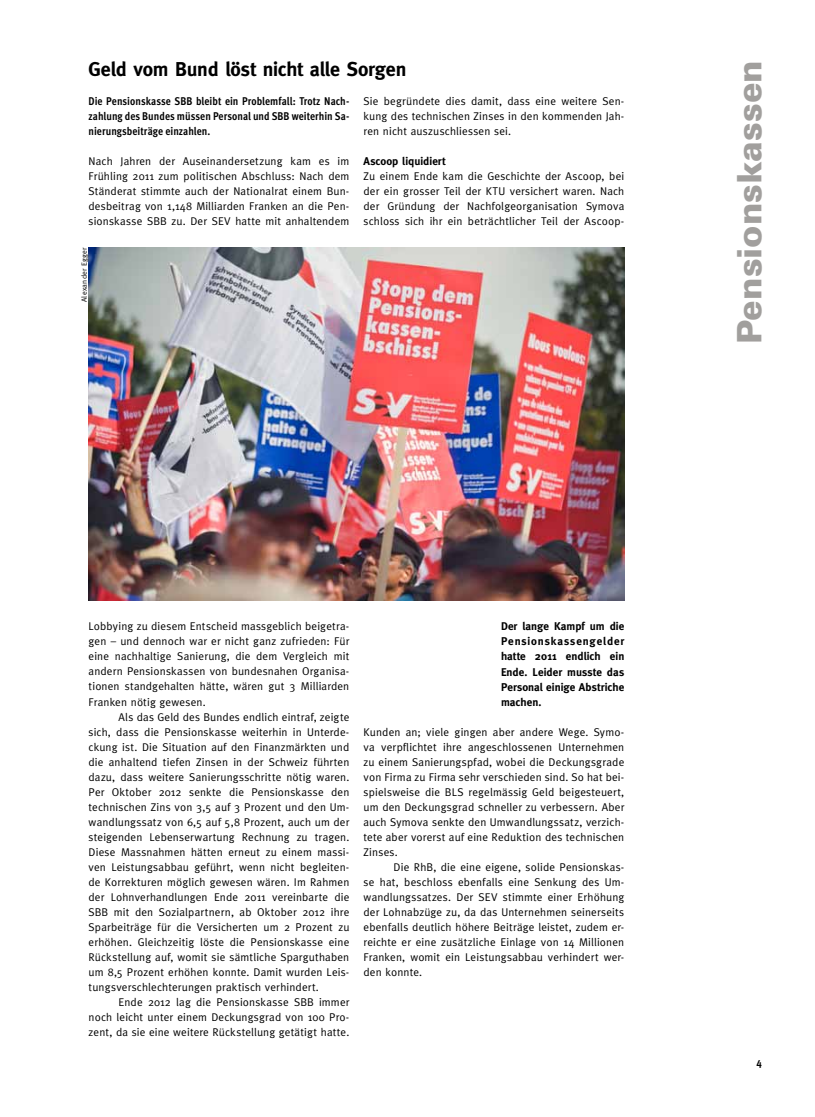
<style>
.page{position:relative;width:815px;height:1117px;background:#fff}
.page>*{position:absolute;margin:0;border:0;box-sizing:border-box;transform-origin:0 0}
.t1{font:900 33.75px "Univers";color:#a19f9d}
.t2{font:700 20px "Meta";letter-spacing:-.01em;color:#000}
.t3{font:11.25px/15px "Meta";letter-spacing:.015em;color:#000;text-align:justify}
.t4{font:700 11.25px/15px "Meta Cond";color:#000;text-align:justify}
.t5{font:700 11.25px/15px "Meta";letter-spacing:.005em;color:#000;text-align:justify}
.t6{font:7.5px "Meta";letter-spacing:.03em;color:#000}
</style>
<div class="page">
<img style="left:89px;top:247px;width:535px;height:353px">
<h2 class="t2" style="left:89px;top:57px;width:319px">Geld vom Bund löst nicht alle Sorgen</h2>
<p class="t3" style="left:364px;top:93px;width:262px">Sie begründete dies damit, dass eine weitere Sen&shy;kung des technischen Zinses in den kommenden Jah&shy;ren nicht auszuschliessen sei.</p>
<p class="t5" style="left:364px;top:154px;width:84px">Ascoop liquidiert</p>
<p class="t3" style="left:364px;top:168px;width:262px">Zu einem Ende kam die Geschichte der Ascoop, bei der ein grosser Teil der KTU versichert waren. Nach der Gründung der Nachfolgeorganisation Symova schloss sich ihr ein beträchtlicher Teil der Ascoop-</p>
<p class="t4" style="left:89px;top:93px;width:262px">Die Pensionskasse SBB bleibt ein Problemfall: Trotz Nach&shy;zahlung des Bundes müssen Personal und SBB weiterhin Sa&shy;nierungsbeiträge einzahlen.</p>
<p class="t3" style="left:89px;top:153px;width:262px">Nach Jahren der Auseinandersetzung kam es im Frühling 2011 zum politischen Abschluss: Nach dem Ständerat stimmte auch der Nationalrat einem Bun&shy;desbeitrag von 1,148 Milliarden Franken an die Pen&shy;sionskasse SBB zu. Der SEV hatte mit anhaltendem</p>
<p class="t6" style="left:80px;top:302px;width:56px;rotate:-90deg">Alexander Egger</p>
<p class="t3" style="left:89px;top:618px;width:262px">Lobbying zu diesem Entscheid massgeblich beigetra&shy;gen – und dennoch war er nicht ganz zufrieden: Für eine nachhaltige Sanierung, die dem Vergleich mit andern Pensionskassen von bundesnahen Organisa&shy;tionen standgehalten hätte, wären gut 3 Milliarden Franken nötig gewesen.</p>
<p class="t3" style="left:89px;top:708px;width:262px;text-indent:30px">Als das Geld des Bundes endlich eintraf, zeigte sich, dass die Pensionskasse weiterhin in Unterde&shy;ckung ist. Die Situation auf den Finanzmärkten und die anhaltend tiefen Zinsen in der Schweiz führten dazu, dass weitere Sanierungsschritte nötig waren.<br>Per Oktober 2012 senkte die Pensionskasse den technischen Zins von 3,5 auf 3 Prozent und den Um&shy;wandlungssatz von 6,5 auf 5,8 Prozent, auch um der steigenden Lebenserwartung Rechnung zu tragen.<br>Diese Massnahmen hätten erneut zu einem massi&shy;ven Leistungsabbau geführt, wenn nicht begleiten&shy;de Korrekturen möglich gewesen wären. Im Rahmen der Lohnverhandlungen Ende 2011 vereinbarte die SBB mit den Sozialpartnern, ab Oktober 2012 ihre Sparbeiträge für die Versicherten um 2 Prozent zu erhöhen. Gleichzeitig löste die Pensionskasse eine Rückstellung auf, womit sie sämtliche Sparguthaben um 8,5 Prozent erhöhen konnte. Damit wurden Leis&shy;tungsverschlechterungen praktisch verhindert.</p>
<p class="t3" style="left:89px;top:993px;width:262px;text-indent:30px">Ende 2012 lag die Pensionskasse SBB immer noch leicht unter einem Deckungsgrad von 100 Pro&shy;zent, da sie eine weitere Rückstellung getätigt hatte.</p>
<p class="t5" style="left:501px;top:619px;width:125px">Der lange Kampf um die Pensionskassengelder hatte 2011 endlich ein Ende. Leider musste das Personal einige Abstriche machen.</p>
<p class="t3" style="left:364px;top:723px;width:262px">Kunden an; viele gingen aber andere Wege. Symo&shy;va verpflichtet ihre angeschlossenen Unternehmen zu einem Sanierungspfad, wobei die Deckungsgrade von Firma zu Firma sehr verschieden sind. So hat bei&shy;spielsweise die BLS regelmässig Geld beigesteuert, um den Deckungsgrad schneller zu verbessern. Aber auch Symova senkte den Umwandlungssatz, verzich&shy;tete aber vorerst auf eine Reduktion des technischen Zinses.</p>
<p class="t3" style="left:364px;top:858px;width:262px;text-indent:30px">Die RhB, die eine eigene, solide Pensionskas&shy;se hat, beschloss ebenfalls eine Senkung des Um&shy;wandlungssatzes. Der SEV stimmte einer Erhöhung der Lohnabzüge zu, da das Unternehmen seinerseits ebenfalls deutlich höhere Beiträge leistet, zudem er&shy;reichte er eine zusätzliche Einlage von 14 Millionen Franken, womit ein Leistungsabbau verhindert wer&shy;den konnte.</p>
<h1 class="t1" style="left:728px;top:344px;width:286px;rotate:-90deg">Pensionskassen</h1>
<p class="t4" style="left:756px;top:1053px;width:7px">4</p>
</div>
